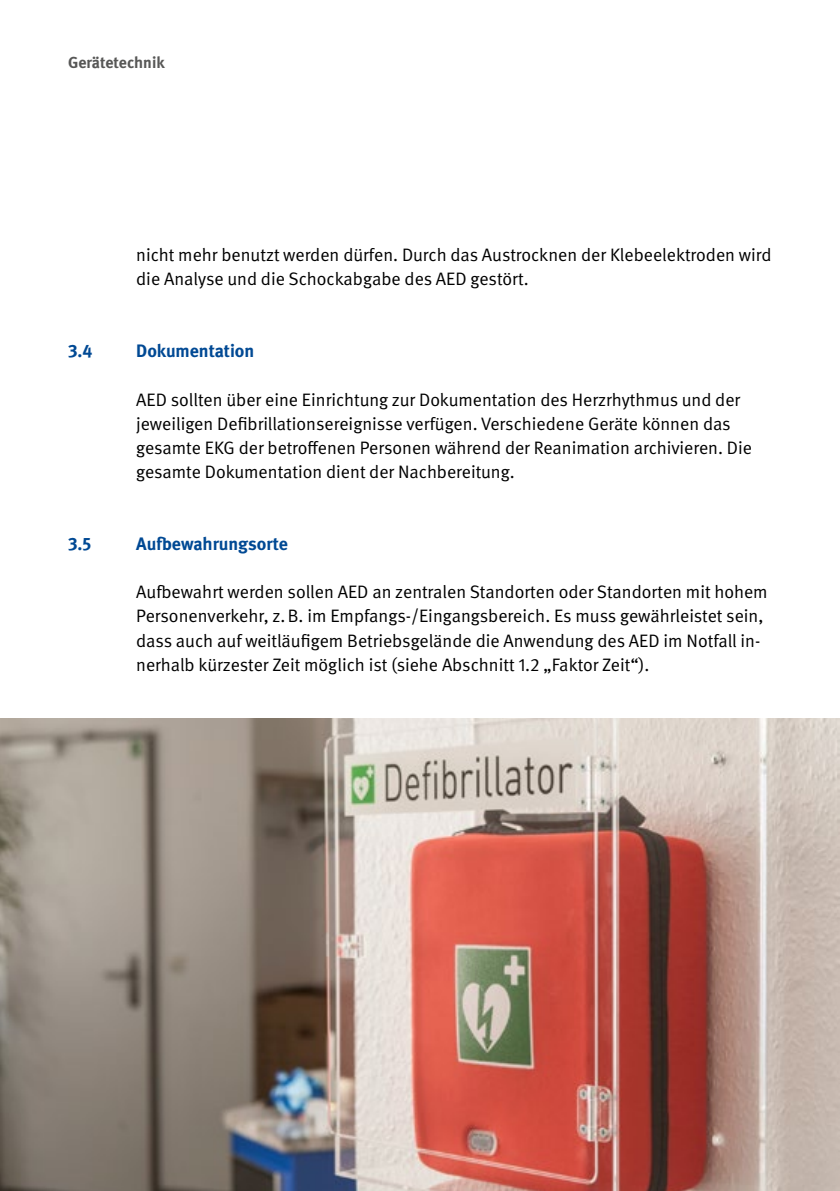
<style>
.page{position:relative;width:840px;height:1191px;background:#fff}
.page>*{position:absolute;margin:0;border:0;box-sizing:border-box;transform-origin:0 0}
.FT{font:18px/24px "DGUV Meta";color:#000}
.t1{font:700 18px "DGUV Meta";color:#004994}
.t2{font:700 16px "DGUV Meta";color:#575756}
</style>
<div class="page">
<img style="left:0;top:719px;width:839px;height:472px">
<p class="t2" style="left:68px;top:53px;width:98px">Gerätetechnik</p>
<p class="FT" style="left:136px;top:243px;width:636px">nicht mehr benutzt werden dürfen. Durch das Austrocknen der Klebeelektroden wird die Analyse und die Schockabgabe des AED gestört.</p>
<h2 class="t1" style="left:68px;top:340px;width:26px">3.4</h2>
<h2 class="t1" style="left:136px;top:340px;width:120px">Dokumentation</h2>
<p class="FT" style="left:136px;top:388px;width:617px">AED sollten über eine Einrichtung zur Dokumentation des Herzrhythmus und der jeweiligen Defibrillationsereignisse verfügen. Verschiedene Geräte können das gesamte EKG der betroffenen Personen während der Reanimation archivieren. Die gesamte Dokumentation dient der Nachbereitung.</p>
<h2 class="t1" style="left:68px;top:533px;width:25px">3.5</h2>
<h2 class="t1" style="left:136px;top:533px;width:153px">Aufbewahrungsorte</h2>
<p class="FT" style="left:136px;top:580px;width:632px">Aufbewahrt werden sollen AED an zentralen Standorten oder Standorten mit hohem Personenverkehr, z.B. im Empfangs-/Eingangsbereich. Es muss gewährleistet sein, dass auch auf weitläufigem Betriebsgelände die Anwendung des AED im Notfall in&shy;nerhalb kürzester Zeit möglich ist (siehe Abschnitt 1.2 „Faktor Zeit“).</p>
</div>
